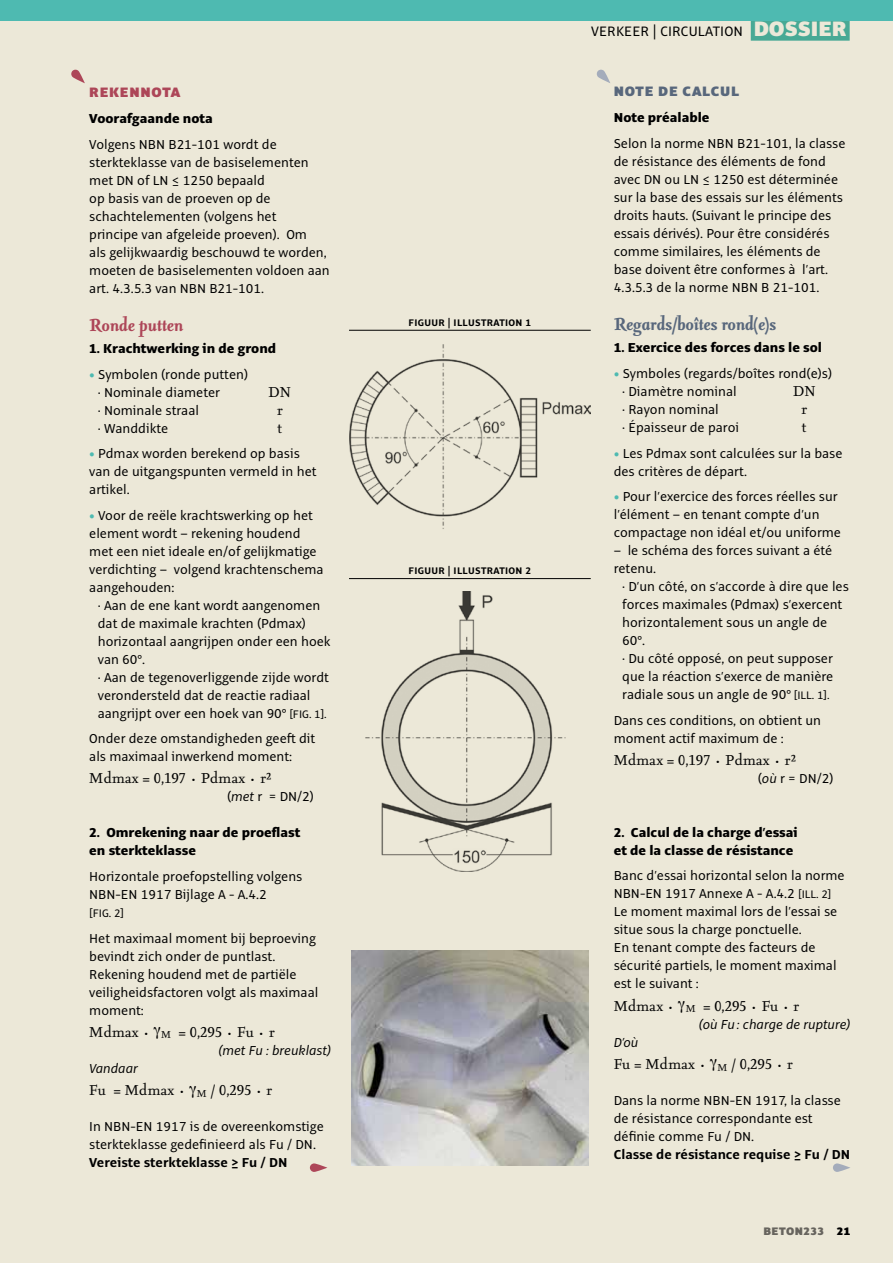
<style>
.page{position:relative;width:893px;height:1263px;background:#fff}
.page>*{position:absolute;margin:0;border:0;box-sizing:border-box;transform-origin:0 0}
.t1{font:italic 700 21px "Seria";color:#58677c}
.t2{font:italic 700 21px "Seria";color:#ad4658}
.t3{font:17.25px "Seria LF";letter-spacing:.02em;color:#000}
.t4{font:15px "Alto Pro";letter-spacing:.01em;color:#000}
.t5{font:900 15px "Alto Pro";letter-spacing:.05em;color:#58677c}
.t6{font:900 15px "Alto Pro";letter-spacing:.05em;color:#ad4658}
.t7{font:14.25px/18px "Alto Pro";color:#000}
.t8{font:800 14.25px/18px "Alto Pro";color:#000}
.t9{font:700 14.25px "Alto Pro";color:#000}
.t10{font:italic 14.25px "Alto Pro";color:#000}
.t11{font:900 12px "Alto Pro";letter-spacing:.04em;color:#706f6f}
.t12{font:12px "Alto Pro";color:#000}
.t13{font:700 10.5px "Alto Pro";letter-spacing:.03em;color:#000}
.s1{font-weight:900;color:#4ebab1}
.s2{font-size:12px}
.s3{font-family:"Seria Lf";font-weight:700}
.s4{font-style:italic}
.s5{font-weight:900;font-size:22.95px;color:#fff}
.s6{color:#000}
</style>
<div class="page">
<div style="left:0;top:0;width:893px;height:21px;background:#4ebab1"></div>
<div style="left:0;top:21px;width:893px;height:1242px;background:#ece8d8"></div>
<img style="left:349px;top:344px;width:242px;height:185px">
<img style="left:366px;top:591px;width:200px;height:281px">
<hr style="left:349px;top:330px;width:242px;height:1px;background:#000">
<hr style="left:349px;top:578px;width:242px;height:1px;background:#000">
<svg style="left:596px;top:69px;width:14px;height:14px"></svg>
<svg style="left:71px;top:69px;width:14px;height:14px"></svg>
<svg style="left:310px;top:1163px;width:17px;height:9px"></svg>
<svg style="left:833px;top:1163px;width:17px;height:9px"></svg>
<img style="left:351px;top:950px;width:237px;height:216px">
<p class="t6" style="left:89px;top:82px;width:93px">REKENNOTA</p>
<p class="t8" style="left:89px;top:110px;width:125px">Voorafgaande nota</p>
<p class="t7" style="left:89px;top:135px;width:242px">Volgens NBN B21-101 wordt de sterkteklasse van de basiselementen met DN of LN ≤ 1250 bepaald<br>op basis van de proeven op de schachtelementen (volgens het<br>principe van afgeleide proeven). Om<br>als gelijkwaardig beschouwd te worden, moeten de basiselementen voldoen aan art. 4.3.5.3 van NBN B21-101.</p>
<h1 class="t2" style="left:89px;top:314px;width:95px">Ronde putten</h1>
<p class="t8" style="left:89px;top:340px;width:188px">1. Krachtwerking in de grond</p>
<p class="t7" style="left:98px;top:365px;width:152px;text-indent:-9px"><span class="s1">•</span> Symbolen (ronde putten) · Nominale diameter</p>
<p class="t3" style="left:269px;top:383px;width:24px">DN</p>
<p class="t7" style="left:98px;top:401px;width:103px">· Nominale straal</p>
<p class="t3" style="left:277px;top:401px;width:7px">r</p>
<p class="t7" style="left:98px;top:419px;width:72px">· Wanddikte</p>
<p class="t3" style="left:277px;top:419px;width:6px">t</p>
<p class="t7" style="left:89px;top:445px;width:229px"><span class="s1">•</span> Pdmax worden berekend op basis van de uitgangspunten vermeld in het artikel.</p>
<p class="t7" style="left:89px;top:506px;width:225px"><span class="s1">•</span> Voor de reële krachtswerking op het</p>
<p class="t7" style="left:89px;top:524px;width:213px">element wordt – rekening houdend</p>
<p class="t7" style="left:89px;top:542px;width:229px">met een niet ideale en/of gelijkmatige</p>
<p class="t7" style="left:89px;top:560px;width:236px">verdichting – volgend krachtenschema</p>
<p class="t7" style="left:89px;top:578px;width:87px">aangehouden:</p>
<p class="t7" style="left:98px;top:596px;width:224px">· Aan de ene kant wordt aangenomen</p>
<p class="t7" style="left:98px;top:614px;width:210px">dat de maximale krachten (Pdmax)</p>
<p class="t7" style="left:98px;top:632px;width:234px">horizontaal aangrijpen onder een hoek</p>
<p class="t7" style="left:98px;top:650px;width:49px">van 60°.</p>
<p class="t7" style="left:98px;top:668px;width:233px">· Aan de tegenoverliggende zijde wordt</p>
<p class="t7" style="left:98px;top:686px;width:214px">verondersteld dat de reactie radiaal</p>
<p class="t7" style="left:98px;top:704px;width:230px">aangrijpt over een hoek van 90° <span class="s2">[FIG. 1].</span></p>
<p class="t7" style="left:89px;top:730px;width:228px">Onder deze omstandigheden geeft dit als maximaal inwerkend moment:</p>
<p class="t3" style="left:89px;top:770px;width:183px">Mdmax = 0,197 <span class="s3">·</span> Pdmax <span class="s3">·</span> r²</p>
<p class="t7" style="left:227px;top:788px;width:88px">(<span class="s4">met</span> r = DN/2)</p>
<p class="t8" style="left:89px;top:824px;width:213px">2. Omrekening naar de proeflast en sterkteklasse</p>
<p class="t7" style="left:89px;top:867px;width:215px">Horizontale proefopstelling volgens<br>NBN-EN 1917 Bijlage A - A.4.2</p>
<p class="t12" style="left:89px;top:906px;width:36px">[FIG. 2]</p>
<p class="t7" style="left:89px;top:929px;width:231px">Het maximaal moment bij beproeving bevindt zich onder de puntlast.<br>Rekening houdend met de partiële veiligheidsfactoren volgt als maximaal moment:</p>
<p class="t3" style="left:89px;top:1023px;width:187px">Mdmax <span class="s3">·</span> <sub>M</sub> = 0,295 <span class="s3">·</span> Fu <span class="s3">·</span> r</p>
<p class="t10" style="left:219px;top:1041px;width:114px">(met Fu : breuklast)</p>
<p class="t10" style="left:89px;top:1059px;width:50px">Vandaar</p>
<p class="t3" style="left:89px;top:1081px;width:184px">Fu = Mdmax <span class="s3">·</span> <sub>M</sub> / 0,295 <span class="s3">·</span> r</p>
<p class="t7" style="left:89px;top:1117px;width:236px">In NBN-EN 1917 is de overeenkomstige sterkteklasse gedefinieerd als Fu / DN.</p>
<p class="t9" style="left:89px;top:1153px;width:200px">Vereiste sterkteklasse ≥ Fu / DN</p>
<p class="t13" style="left:409px;top:316px;width:124px">FIGUUR | ILLUSTRATION 1</p>
<p class="t13" style="left:409px;top:564px;width:124px">FIGUUR | ILLUSTRATION 2</p>
<p class="t4" style="left:591px;top:22px;width:257px">VERKEER | CIRCULATION <span class="s5">DOSSIER</span></p>
<p class="t5" style="left:614px;top:82px;width:127px">NOTE DE CALCUL</p>
<p class="t8" style="left:614px;top:109px;width:97px">Note préalable</p>
<p class="t7" style="left:614px;top:134px;width:233px">Selon la norme NBN B21-101, la classe de résistance des éléments de fond avec DN ou LN ≤ 1250 est déterminée sur la base des essais sur les éléments droits hauts. (Suivant le principe des essais dérivés). Pour être considérés comme similaires, les éléments de base doivent être conformes à l’art.<br>4.3.5.3 de la norme NBN B 21-101.</p>
<h1 class="t1" style="left:614px;top:313px;width:164px">Regards/boîtes rond(e)s</h1>
<p class="t8" style="left:614px;top:339px;width:210px">1. Exercice des forces dans le sol</p>
<p class="t7" style="left:622px;top:364px;width:211px;text-indent:-9px"><span class="s1">•</span> Symboles (regards/boîtes rond(e)s) · Diamètre nominal</p>
<p class="t3" style="left:793px;top:382px;width:24px">DN</p>
<p class="t7" style="left:622px;top:400px;width:98px">· Rayon nominal</p>
<p class="t3" style="left:801px;top:400px;width:7px">r</p>
<p class="t7" style="left:622px;top:418px;width:118px">· Épaisseur de paroi</p>
<p class="t3" style="left:802px;top:418px;width:6px">t</p>
<p class="t7" style="left:614px;top:444px;width:230px"><span class="s1">•</span> Les Pdmax sont calculées sur la base des critères de départ.</p>
<p class="t7" style="left:614px;top:487px;width:229px"><span class="s1">•</span> Pour l’exercice des forces réelles sur l’élément – en tenant compte d’un compactage non idéal et/ou uniforme</p>
<p class="t7" style="left:614px;top:541px;width:220px">– le schéma des forces suivant a été</p>
<p class="t7" style="left:614px;top:559px;width:44px">retenu.</p>
<p class="t7" style="left:622px;top:577px;width:228px">· D’un côté, on s’accorde à dire que les</p>
<p class="t7" style="left:622px;top:595px;width:222px">forces maximales (Pdmax) s’exercent</p>
<p class="t7" style="left:622px;top:613px;width:206px">horizontalement sous un angle de</p>
<p class="t7" style="left:622px;top:631px;width:24px">60°.</p>
<p class="t7" style="left:622px;top:649px;width:212px">· Du côté opposé, on peut supposer</p>
<p class="t7" style="left:622px;top:667px;width:213px">que la réaction s’exerce de manière</p>
<p class="t7" style="left:622px;top:685px;width:209px">radiale sous un angle de 90° <span class="s2">[ILL. 1].</span></p>
<p class="t7" style="left:614px;top:711px;width:209px">Dans ces conditions, on obtient un moment actif maximum de :</p>
<p class="t3" style="left:614px;top:751px;width:183px">Mdmax = 0,197 <span class="s3">·</span> Pdmax <span class="s3">·</span> r²</p>
<p class="t7" style="left:758px;top:769px;width:77px">(<span class="s4">où</span> r = DN/2)</p>
<p class="t8" style="left:614px;top:823px;width:185px">2. Calcul de la charge d’essai et de la classe de résistance</p>
<p class="t7" style="left:614px;top:867px;width:232px">Banc d’essai horizontal selon la norme<br>NBN-EN 1917 Annexe A - A.4.2 <span class="s2">[ILL. 2]<br></span>Le moment maximal lors de l’essai se situe sous la charge ponctuelle.<br>En tenant compte des facteurs de sécurité partiels, le moment maximal est le suivant :</p>
<p class="t3" style="left:614px;top:997px;width:187px">Mdmax <span class="s3">·</span> <sub>M</sub> = 0,295 <span class="s3">·</span> Fu <span class="s3">·</span> r</p>
<p class="t10" style="left:699px;top:1015px;width:153px">(où Fu: charge de rupture)</p>
<p class="t10" style="left:614px;top:1033px;width:26px">D’où</p>
<p class="t3" style="left:614px;top:1055px;width:180px">Fu = Mdmax <span class="s3">·</span> <sub>M</sub> / 0,295 <span class="s3">·</span> r</p>
<p class="t7" style="left:614px;top:1091px;width:229px">Dans la norme NBN-EN 1917, la classe de résistance correspondante est définie comme Fu / DN.</p>
<p class="t9" style="left:614px;top:1145px;width:238px">Classe de résistance requise ≥ Fu / DN</p>
<p class="t11" style="left:763px;top:1223px;width:88px">BETON233 <span class="s6">21</span></p>
</div>
